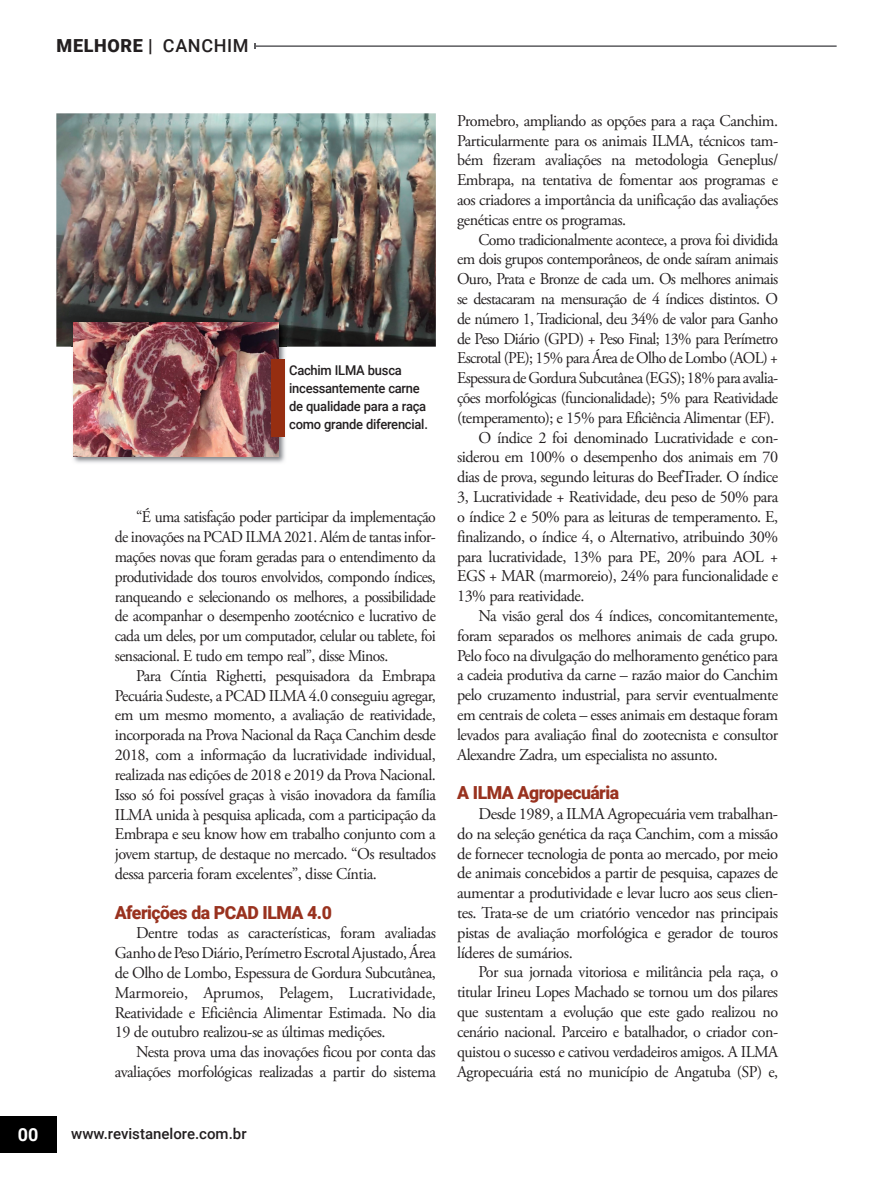
<style>
.page{position:relative;width:893px;height:1191px;background:#fff}
.page>*{position:absolute;margin:0;border:0;box-sizing:border-box;transform-origin:0 0}
.t1{font:900 18px "Roboto";letter-spacing:-.03em;color:#99321f}
.t2{font:900 18px "Roboto";letter-spacing:.035em;color:#231f20}
.t3{font:700 18px "Roboto";color:#fff}
.t4{font:16.5px/19.8px "Adobe Garamond Pro";letter-spacing:-.03em;color:#231f20;text-align:justify}
.t5{font:16.5px "Adobe Garamond Pro";letter-spacing:-.03em;color:#231f20;scale:.96 1}
.t6{font:16.5px/19.8px "Adobe Garamond Pro";letter-spacing:-.03em;color:#231f20;text-align:justify;scale:.95 1}
.t7{font:500 15px "Roboto";color:#231f20}
.t8{font:500 13.5px/18px "Roboto";letter-spacing:-.02em;color:#231f20;scale:.96 1}
.s1{font-weight:500}
</style>
<div class="page">
<div style="left:0;top:1116px;width:56px;height:36px;background:#000"></div>
<hr style="left:255px;top:45px;width:582px;height:2px;background:#5c5c5f">
<img style="left:56px;top:113px;width:380px;height:234px">
<img style="left:72px;top:321px;width:214px;height:142px">
<img style="left:74px;top:323px;width:205px;height:133px">
<div style="left:271px;top:359px;width:13px;height:77px;background:#962e11"></div>
<p class="t2" style="left:57px;top:33px;width:193px">MELHORE | <span class="s1">CANCHIM</span></p>
<p class="t8" style="left:289px;top:361px;width:146px">Cachim ILMA busca incessantemente carne de qualidade para a raça como grande diferencial.</p>
<p class="t6" style="left:115px;top:508px;width:339px;text-indent:21px">“É uma satisfação poder participar da implementação de inovações na PCAD ILMA 2021. Além de tantas infor&shy;mações novas que foram geradas para o entendimento da produtividade dos touros envolvidos, compondo índices, ranqueando e selecionando os melhores, a possibilidade de acompanhar o desempenho zootécnico e lucrativo de cada um deles, por um computador, celular ou tablete, foi sensacional. E tudo em tempo real”, disse Minos.</p>
<p class="t4" style="left:115px;top:666px;width:323px;text-indent:21px">Para Cíntia Righetti, pesquisadora da Embrapa Pecuária Sudeste, a PCAD ILMA 4.0 conseguiu agregar, em um mesmo momento, a avaliação de reatividade, incorporada na Prova Nacional da Raça Canchim desde 2018, com a informação da lucratividade individual, realizada nas edições de 2018 e 2019 da Prova Nacional.<br>Isso só foi possível graças à visão inovadora da família ILMA unida à pesquisa aplicada, com a participação da Embrapa e seu know how em trabalho conjunto com a jovem startup, de destaque no mercado. “Os resultados dessa parceria foram excelentes”, disse Cíntia.</p>
<p class="t1" style="left:115px;top:899px;width:219px">Aferições da PCAD ILMA 4.0</p>
<p class="t4" style="left:115px;top:923px;width:323px;text-indent:21px">Dentre todas as características, foram avaliadas Ganho de Peso Diário, Perímetro Escrotal Ajustado, Área de Olho de Lombo, Espessura de Gordura Subcutânea, Marmoreio, Aprumos, Pelagem, Lucratividade, Reatividade e Eficiência Alimentar Estimada. No dia 19 de outubro realizou-se as últimas medições.</p>
<p class="t4" style="left:115px;top:1042px;width:323px;text-align:right">Nesta prova uma das inovações ficou por conta das avaliações morfológicas realizadas a partir do sistema</p>
<p class="t3" style="left:18px;top:1121px;width:22px">00</p>
<p class="t7" style="left:71px;top:1123px;width:177px">www.revistanelore.com.br</p>
<p class="t4" style="left:457px;top:111px;width:323px">Promebro, ampliando as opções para a raça Canchim.<br>Particularmente para os animais ILMA, técnicos tam&shy;bém fizeram avaliações na metodologia Geneplus/ Embrapa, na tentativa de fomentar aos programas e aos criadores a importância da unificação das avaliações genéticas entre os programas.</p>
<p class="t5" style="left:478px;top:229px;width:314px">Como tradicionalmente acontece, a prova foi dividida</p>
<p class="t5" style="left:457px;top:249px;width:336px">em dois grupos contemporâneos, de onde saíram animais</p>
<p class="t5" style="left:457px;top:269px;width:336px">Ouro, Prata e Bronze de cada um. Os melhores animais</p>
<p class="t5" style="left:457px;top:289px;width:336px">se destacaram na mensuração de 4 índices distintos. O</p>
<p class="t5" style="left:457px;top:309px;width:336px">de número 1, Tradicional, deu 34% de valor para Ganho</p>
<p class="t5" style="left:457px;top:328px;width:336px">de Peso Diário (GPD) + Peso Final; 13% para Perímetro</p>
<p class="t5" style="left:457px;top:348px;width:336px">Escrotal (PE); 15% para Área de Olho de Lombo (AOL) +</p>
<p class="t5" style="left:457px;top:368px;width:336px">Espessura de Gordura Subcutânea (EGS); 18% para avalia-</p>
<p class="t5" style="left:457px;top:388px;width:336px">ções morfológicas (funcionalidade); 5% para Reatividade</p>
<p class="t4" style="left:457px;top:408px;width:319px">(temperamento); e 15% para Eficiência Alimentar (EF).</p>
<p class="t4" style="left:478px;top:428px;width:301px">O índice 2 foi denominado Lucratividade e con-</p>
<p class="t4" style="left:457px;top:448px;width:322px">siderou em 100% o desempenho dos animais em 70</p>
<p class="t4" style="left:457px;top:468px;width:323px">dias de prova, segundo leituras do BeefTrader. O índice</p>
<p class="t4" style="left:457px;top:487px;width:323px">3, Lucratividade + Reatividade, deu peso de 50% para</p>
<p class="t4" style="left:457px;top:507px;width:323px">o índice 2 e 50% para as leituras de temperamento. E,</p>
<p class="t4" style="left:457px;top:527px;width:323px">finalizando, o índice 4, o Alternativo, atribuindo 30%</p>
<p class="t4" style="left:457px;top:547px;width:323px">para lucratividade, 13% para PE, 20% para AOL +</p>
<p class="t4" style="left:457px;top:567px;width:323px">EGS + MAR (marmoreio), 24% para funcionalidade e</p>
<p class="t4" style="left:457px;top:586px;width:129px">13% para reatividade.</p>
<p class="t4" style="left:478px;top:606px;width:301px">Na visão geral dos 4 índices, concomitantemente,</p>
<p class="t4" style="left:457px;top:626px;width:323px">foram separados os melhores animais de cada grupo.</p>
<p class="t4" style="left:457px;top:646px;width:322px">Pelo foco na divulgação do melhoramento genético para</p>
<p class="t4" style="left:457px;top:666px;width:323px">a cadeia produtiva da carne – razão maior do Canchim</p>
<p class="t4" style="left:457px;top:685px;width:323px">pelo cruzamento industrial, para servir eventualmente</p>
<p class="t4" style="left:457px;top:705px;width:323px">em centrais de coleta – esses animais em destaque foram</p>
<p class="t4" style="left:457px;top:725px;width:323px">levados para avaliação final do zootecnista e consultor</p>
<p class="t4" style="left:457px;top:745px;width:262px">Alexandre Zadra, um especialista no assunto.</p>
<p class="t1" style="left:457px;top:780px;width:164px">A ILMA Agropecuária</p>
<p class="t4" style="left:457px;top:804px;width:323px;text-indent:21px">Desde 1989, a ILMA Agropecuária vem trabalhan&shy;do na seleção genética da raça Canchim, com a missão de fornecer tecnologia de ponta ao mercado, por meio de animais concebidos a partir de pesquisa, capazes de aumentar a produtividade e levar lucro aos seus clien&shy;tes. Trata-se de um criatório vencedor nas principais pistas de avaliação morfológica e gerador de touros líderes de sumários.</p>
<p class="t4" style="left:457px;top:963px;width:323px;text-indent:21px">Por sua jornada vitoriosa e militância pela raça, o titular Irineu Lopes Machado se tornou um dos pilares que sustentam a evolução que este gado realizou no cenário nacional. Parceiro e batalhador, o criador con&shy;quistou o sucesso e cativou verdadeiros amigos. A ILMA Agropecuária está no município de Angatuba (SP) e,</p>
</div>
